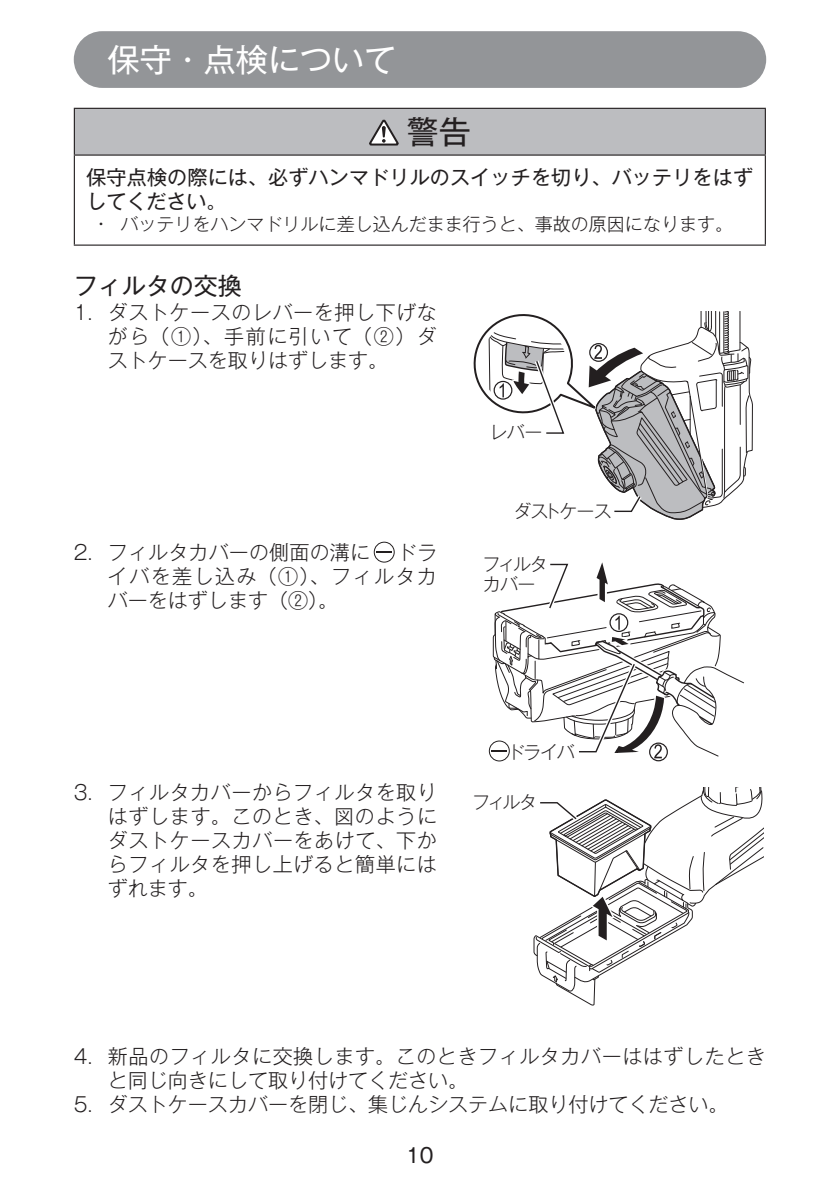
<style>
.page{position:relative;width:840px;height:1191px;background:#fff}
.page>*{position:absolute;margin:0;border:0;box-sizing:border-box;transform-origin:0 0}
.t1{font:32px "Gothic MB101 Pro";color:#fff}
.t2{font:32px "Gothic MB101 Pro";color:#231f20}
.t3{font:24px "Gothic MB101 Pro";color:#231f20}
.t4{font:300 20px/24px "Gothic MB101 Pro";letter-spacing:.03em;color:#231f20;text-align:justify}
.t5{font:20px/24px "Gothic MB101 Pro";letter-spacing:.01em;color:#231f20}
.t6{font:300 20px "Gothic MB101 Pro";color:#231f20}
.t7{font:300 20px "Gothic MB101 Pro";letter-spacing:.01em;color:#231f20}
.t8{font:300 18px/20px "Gothic MB101 Pro";color:#231f20}
</style>
<div class="page">
<div style="left:74px;top:31px;width:691px;height:57px;background:#939598;border-radius:28px"></div>
<div style="left:74px;top:108px;width:690px;height:47px;background:#bcbdc0"></div>
<hr style="left:74px;top:156px;width:1px;height:88px;background:#231f20">
<hr style="left:764px;top:156px;width:1px;height:88px;background:#231f20">
<hr style="left:74px;top:108px;width:691px;height:1px;background:#231f20">
<hr style="left:74px;top:109px;width:1px;height:45px;background:#231f20">
<hr style="left:764px;top:109px;width:1px;height:45px;background:#231f20">
<hr style="left:74px;top:154px;width:691px;height:2px;background:#231f20">
<hr style="left:74px;top:244px;width:691px;height:2px;background:#231f20">
<svg style="left:369px;top:120px;width:29px;height:26px"></svg>
<svg style="left:473px;top:311px;width:279px;height:209px"></svg>
<div style="left:493px;top:381px;width:19px;height:19px;border:1px solid #231f20;border-radius:50%"></div>
<div style="left:488px;top:740px;width:21px;height:21px;border:1px solid #231f20;border-radius:50%"></div>
<div style="left:648px;top:742px;width:19px;height:19px;border:1px solid #231f20;border-radius:50%"></div>
<svg style="left:491px;top:562px;width:253px;height:197px"></svg>
<div style="left:609px;top:613px;width:19px;height:19px;border:1px solid #231f20;border-radius:50%"></div>
<div style="left:373px;top:542px;width:21px;height:20px;border:1px solid #231f20;border-radius:50%"></div>
<svg style="left:376px;top:551px;width:16px;height:2px"></svg>
<svg style="left:533px;top:787px;width:230px;height:218px"></svg>
<h1 class="t1" style="left:108px;top:33px;width:290px">保守・点検について</h1>
<h1 class="t2" style="left:406px;top:105px;width:65px">警告</h1>
<p class="t5" style="left:86px;top:162px;width:667px">保守点検の際には、必ずハンマドリルのスイッチを切り、バッテリをはずしてください。</p>
<p class="t8" style="left:98px;top:211px;width:636px">• バッテリをハンマドリルに差し込んだまま行うと、事故の原因になります。</p>
<p class="t3" style="left:74px;top:266px;width:169px">フィルタの交換</p>
<p class="t4" style="left:108px;top:297px;width:330px;text-indent:-34px">1. ダストケースのレバーを押し下げながら（①）、手前に引いて（②）ダストケースを取りはずします。</p>
<p class="t7" style="left:74px;top:535px;width:297px">2. フィルタカバーの側面の溝に</p>
<p class="t4" style="left:108px;top:537px;width:330px;text-indent:289px">ドライバを差し込み（①）、フィルタカバーをはずします（②）。</p>
<p class="t8" style="left:489px;top:420px;width:54px">レバー</p>
<p class="t8" style="left:513px;top:499px;width:100px">ダストケース</p>
<p class="t8" style="left:482px;top:551px;width:66px">フィルタカバー</p>
<p class="t4" style="left:108px;top:777px;width:330px;text-indent:-34px">3. フィルタカバーからフィルタを取りはずします。このとき、図のようにダストケースカバーをあけて、下からフィルタを押し上げると簡単にはずれます。</p>
<p class="t8" style="left:507px;top:739px;width:69px">ドライバ</p>
<p class="t8" style="left:472px;top:789px;width:66px">フィルタ</p>
<p class="t4" style="left:108px;top:1041px;width:659px;text-indent:-34px">4. 新品のフィルタに交換します。このときフィルタカバーははずしたときと同じ向きにして取り付けてください。</p>
<p class="t6" style="left:74px;top:1087px;width:656px">5. ダストケースカバーを閉じ、集じんシステムに取り付けてください。</p>
<p class="t5" style="left:406px;top:1140px;width:29px">10</p>
</div>
